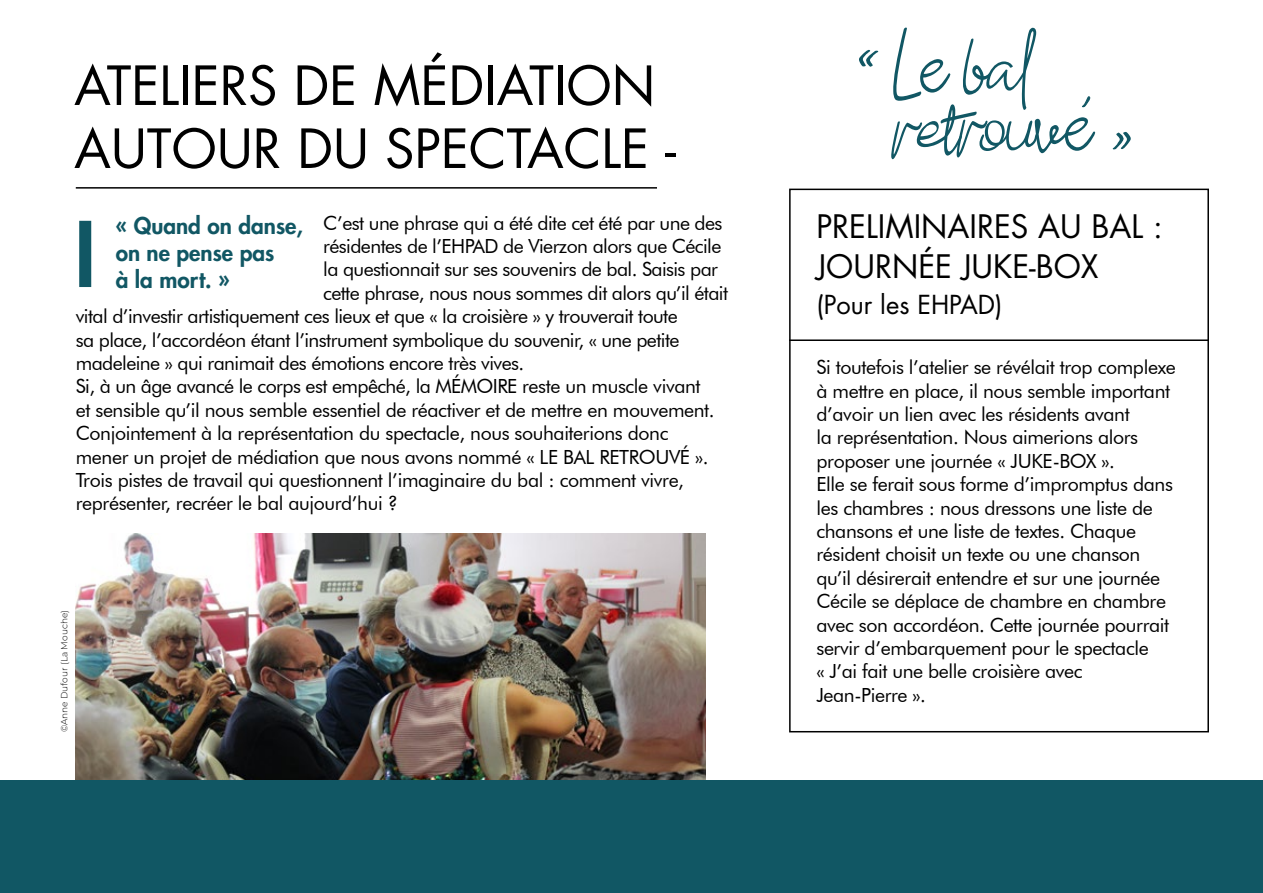
<style>
.page{position:relative;width:1263px;height:893px;background:#fff}
.page>*{position:absolute;margin:0;border:0;box-sizing:border-box;transform-origin:0 0}
.t1{font:61.95px/61.9px "Ashley Pages";color:#115764}
.t2{font:52.5px/63px "Futura Std";color:#000}
.t3{font:51px "Mistral";color:#115764}
.t4{font:31.5px/40.5px "Futura Std";color:#000}
.t5{font:25.5px "Futura Std";color:#000}
.t6{font:800 22.5px/27px "Futura Std";color:#115764}
.t7{font:19.5px/23.4px "Futura BT";letter-spacing:-.02em;color:#000}
.t8{font:300 9px "Montserrat";color:#000}
</style>
<div class="page">
<img style="left:76px;top:534px;width:629px;height:246px">
<div style="left:0;top:780px;width:1263px;height:113px;background:#115764"></div>
<hr style="left:76px;top:187px;width:581px;height:2px;background:#000">
<svg style="left:1082px;top:96px;width:8px;height:11px"></svg>
<hr style="left:789px;top:339px;width:420px;height:2px;background:#000">
<div style="left:789px;top:189px;width:420px;height:543px;border:2px solid #000"></div>
<div style="left:79px;top:221px;width:12px;height:66px;background:#115764"></div>
<h2 class="t2" style="left:74px;top:55px;width:603px">ATELIERS DE MÉDIATION<br>AUTOUR DU SPECTACLE -</h2>
<p class="t6" style="left:116px;top:212px;width:189px">« Quand on danse, on ne pense pas<br>à la mort. »</p>
<p class="t7" style="left:323px;top:211px;width:401px">C’est une phrase qui a été dite cet été par une des</p>
<p class="t7" style="left:323px;top:234px;width:400px">résidentes de l’EHPAD de Vierzon alors que Cécile</p>
<p class="t7" style="left:323px;top:258px;width:396px">la questionnait sur ses souvenirs de bal. Saisis par</p>
<p class="t7" style="left:323px;top:281px;width:406px">cette phrase, nous nous sommes dit alors qu’il était</p>
<p class="t7" style="left:76px;top:304px;width:603px">vital d’investir artistiquement ces lieux et que « la croisière » y trouverait toute</p>
<p class="t7" style="left:76px;top:328px;width:605px">sa place, l’accordéon étant l’instrument symbolique du souvenir, « une petite</p>
<p class="t7" style="left:76px;top:351px;width:450px">madeleine » qui ranimait des émotions encore très vives.</p>
<p class="t7" style="left:76px;top:375px;width:626px">Si, à un âge avancé le corps est empêché, la MÉMOIRE reste un muscle vivant</p>
<p class="t7" style="left:76px;top:398px;width:640px">et sensible qu’il nous semble essentiel de réactiver et de mettre en mouvement.</p>
<p class="t7" style="left:76px;top:421px;width:594px">Conjointement à la représentation du spectacle, nous souhaiterions donc</p>
<p class="t7" style="left:76px;top:445px;width:634px">mener un projet de médiation que nous avons nommé « LE BAL RETROUVÉ ».</p>
<p class="t7" style="left:76px;top:468px;width:610px">Trois pistes de travail qui questionnent l’imaginaire du bal : comment vivre,</p>
<p class="t7" style="left:76px;top:492px;width:324px">représenter, recréer le bal aujourd’hui ?</p>
<p class="t8" style="left:58px;top:732px;width:124px;rotate:-90deg">©Anne Dufour (La Mouche)</p>
<h3 class="t3" style="left:856px;top:23px;width:25px">«</h3>
<h1 class="t1" style="left:891px;top:45px;width:200px;rotate:-2deg">Le bal<br>ret rouve</h1>
<h3 class="t4" style="left:816px;top:206px;width:348px">PRELIMINAIRES AU BAL :<br>JOURNÉE JUKE-BOX</h3>
<h3 class="t5" style="left:816px;top:289px;width:188px">(Pour les EHPAD)</h3>
<p class="t7" style="left:816px;top:355px;width:361px">Si toutefois l’atelier se révélait trop complexe à mettre en place, il nous semble important d’avoir un lien avec les résidents avant<br>la représentation. Nous aimerions alors proposer une journée « JUKE-BOX ».<br>Elle se ferait sous forme d’impromptus dans les chambres : nous dressons une liste de chansons et une liste de textes. Chaque résident choisit un texte ou une chanson qu’il désirerait entendre et sur une journée Cécile se déplace de chambre en chambre avec son accordéon. Cette journée pourrait servir d’embarquement pour le spectacle<br>« J’ai fait une belle croisière avec Jean-Pierre ».</p>
</div>
